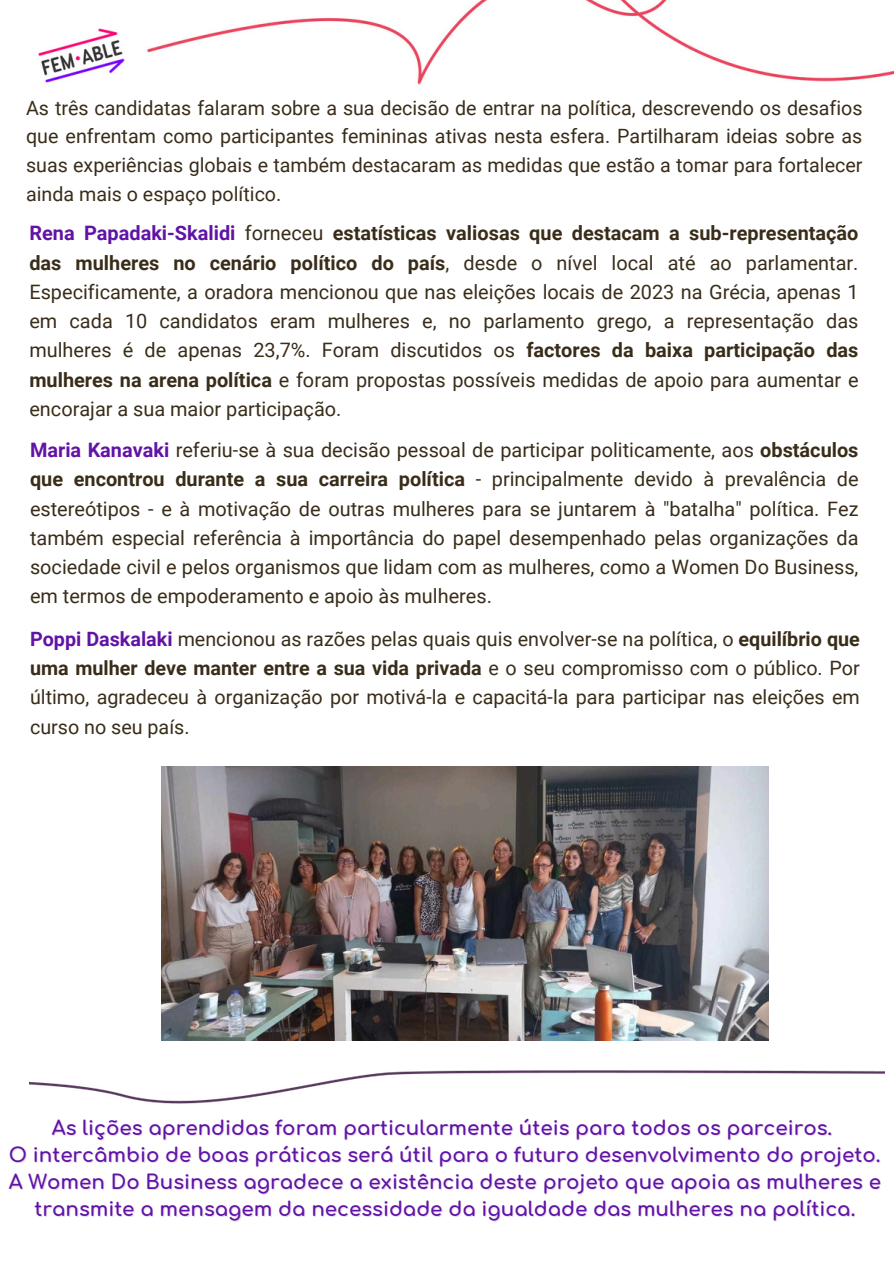
<style>
.page{position:relative;width:894px;height:1264px;background:#fff}
.page>*{position:absolute;margin:0;border:0;box-sizing:border-box;transform-origin:0 0}
.t1{font:19.95px/29.2px "Roboto";color:#392d1a;text-align:justify}
.t2{font:700 19.8px "Comfortaa";color:#6113a5}
.t3{font:19.65px/28.7px "Roboto";color:#392d1a;text-align:justify}
.s1{font-weight:700;color:#6113a5}
.s2{font-weight:700}
</style>
<div class="page">
<img style="left:38px;top:0;width:855px;height:85px">
<img style="left:29px;top:1070px;width:854px;height:33px">
<img style="left:162px;top:766px;width:606px;height:274px">
<p class="t3" style="left:26px;top:94px;width:837px">As três candidatas falaram sobre a sua decisão de entrar na política, descrevendo os desafios que enfrentam como participantes femininas ativas nesta esfera. Partilharam ideias sobre as suas experiências globais e também destacaram as medidas que estão a tomar para fortalecer ainda mais o espaço político.</p>
<p class="t1" style="left:29px;top:219px;width:830px"><span class="s1">Rena Papadaki-Skalidi</span> forneceu <span class="s2">estatísticas valiosas que destacam a sub-representação das mulheres no cenário político do país</span>, desde o nível local até ao parlamentar.<br>Especificamente, a oradora mencionou que nas eleições locais de 2023 na Grécia, apenas 1 em cada 10 candidatos eram mulheres e, no parlamento grego, a representação das mulheres é de apenas 23,7%. Foram discutidos os <span class="s2">factores da baixa participação das mulheres na arena política</span> e foram propostas possíveis medidas de apoio para aumentar e encorajar a sua maior participação.</p>
<p class="t1" style="left:30px;top:435px;width:829px"><span class="s1">Maria Kanavaki</span> referiu-se à sua decisão pessoal de participar politicamente, aos <span class="s2">obstáculos que encontrou durante a sua carreira política</span> - principalmente devido à prevalência de estereótipos - e à motivação de outras mulheres para se juntarem à "batalha" política. Fez também especial referência à importância do papel desempenhado pelas organizações da sociedade civil e pelos organismos que lidam com as mulheres, como a Women Do Business, em termos de empoderamento e apoio às mulheres.</p>
<p class="t3" style="left:30px;top:624px;width:831px;line-height:29.2px"><span class="s1">Poppi Daskalaki</span> mencionou as razões pelas quais quis envolver-se na política, o <span class="s2">equilíbrio que uma mulher deve manter entre a sua vida privada</span> e o seu compromisso com o público. Por último, agradeceu à organização por motivá-la e capacitá-la para participar nas eleições em curso no seu país.</p>
<p class="t2" style="left:52px;top:1117px;width:781px">As lições aprendidas foram particularmente úteis para todos os parceiros.</p>
<p class="t2" style="left:9px;top:1144px;width:873px">O intercâmbio de boas práticas será útil para o futuro desenvolvimento do projeto.</p>
<p class="t2" style="left:9px;top:1171px;width:873px">A Women Do Business agradece a existência deste projeto que apoia as mulheres e</p>
<p class="t2" style="left:34px;top:1198px;width:822px">transmite a mensagem da necessidade da igualdade das mulheres na política.</p>
</div>
